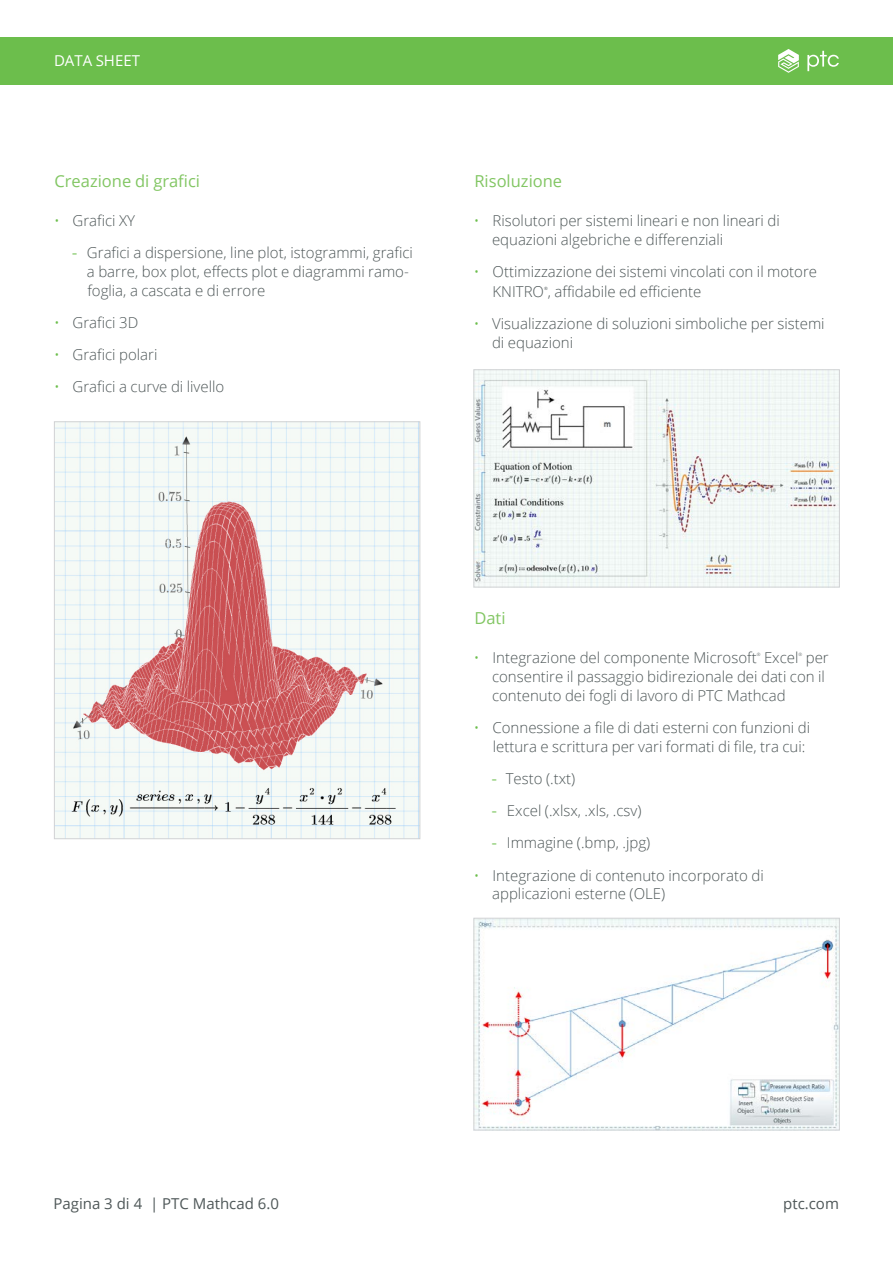
<style>
.page{position:relative;width:893px;height:1263px;background:#fff}
.page>*{position:absolute;margin:0;border:0;box-sizing:border-box;transform-origin:0 0}
.t1{font:16.5px "Open Sans";color:#82c663}
.t2{font:300 15px/18.8px "Open Sans";color:#4e5758}
.t3{font:15px "Open Sans";color:#4e5758}
.t4{font:15px "Open Sans";color:#fff}
.t5{font:300 4.5px "Open Sans";color:#4e5758}
.t6{font:4.5px "Open Sans";color:#4e5758}
.s1{color:#6cbe4c}
.s2{font-family:"DIN Pro";font-weight:400;color:#6cbe4c}
</style>
<div class="page">
<div style="left:0;top:37px;width:893px;height:48px;background:#6cbe4c"></div>
<svg style="left:778px;top:49px;width:21px;height:24px"></svg>
<svg style="left:807px;top:51px;width:32px;height:20px"></svg>
<img style="left:56px;top:423px;width:362px;height:414px">
<div style="left:54px;top:421px;width:366px;height:418px;border:1px solid #d1d2d4"></div>
<img style="left:475px;top:371px;width:363px;height:214px">
<div style="left:473px;top:369px;width:367px;height:218px;border:1px solid #d1d2d4"></div>
<img style="left:475px;top:920px;width:363px;height:208px">
<div style="left:473px;top:918px;width:367px;height:212px;border:1px solid #d1d2d4"></div>
<p class="t4" style="left:54px;top:50px;width:88px">DATA SHEET</p>
<p class="t1" style="left:55px;top:169px;width:147px">Creazione di grafici</p>
<p class="t2" style="left:54px;top:211px;width:83px"><span class="s1">•</span> Grafici XY</p>
<p class="t2" style="left:87px;top:243px;width:328px;text-indent:-15px"><span class="s2">-</span> Grafici a dispersione, line plot, istogrammi, grafici a barre, box plot, effects plot e diagrammi ramo&shy;foglia, a cascata e di errore</p>
<p class="t2" style="left:54px;top:313px;width:86px"><span class="s1">•</span> Grafici 3D</p>
<p class="t2" style="left:54px;top:345px;width:105px"><span class="s1">•</span> Grafici polari</p>
<p class="t2" style="left:54px;top:377px;width:172px"><span class="s1">•</span> Grafici a curve di livello</p>
<p class="t1" style="left:474px;top:169px;width:89px">Risoluzione</p>
<p class="t2" style="left:492px;top:211px;width:289px;text-indent:-18px"><span class="s1">•</span> Risolutori per sistemi lineari e non lineari di equazioni algebriche e differenziali</p>
<p class="t2" style="left:492px;top:261px;width:326px;line-height:20.2px;text-indent:-19px"><span class="s1">•</span> Ottimizzazione dei sistemi vincolati con il motore<br>KNITRO , affidabile ed efficiente</p>
<p class="t6" style="left:544px;top:285px;width:5px">®</p>
<p class="t2" style="left:492px;top:314px;width:334px;text-indent:-18px"><span class="s1">•</span> Visualizzazione di soluzioni simboliche per sistemi di equazioni</p>
<p class="t1" style="left:474px;top:607px;width:33px">Dati</p>
<p class="t2" style="left:474px;top:648px;width:284px"><span class="s1">•</span> Integrazione del componente Microsoft</p>
<p class="t5" style="left:757px;top:652px;width:5px">®</p>
<p class="t2" style="left:764px;top:648px;width:36px">Excel</p>
<p class="t5" style="left:798px;top:651px;width:5px">®</p>
<p class="t2" style="left:492px;top:648px;width:338px;text-indent:314px">per consentire il passaggio bidirezionale dei dati con il contenuto dei fogli di lavoro di PTC Mathcad</p>
<p class="t2" style="left:493px;top:718px;width:319px;text-indent:-19px"><span class="s1">•</span> Connessione a file di dati esterni con funzioni di lettura e scrittura per vari formati di file, tra cui:</p>
<p class="t2" style="left:491px;top:769px;width:86px"><span class="s2">-</span> Testo (.txt)</p>
<p class="t2" style="left:491px;top:801px;width:152px"><span class="s2">-</span> Excel (.xlsx, .xls, .csv)</p>
<p class="t2" style="left:491px;top:833px;width:161px"><span class="s2">-</span> Immagine (.bmp, .jpg)</p>
<p class="t2" style="left:492px;top:865px;width:273px;text-indent:-18px"><span class="s1">•</span> Integrazione di contenuto incorporato di applicazioni esterne (OLE)</p>
<p class="t3" style="left:53px;top:1193px;width:227px">Pagina 3 di 4 | PTC Mathcad 6.0</p>
<p class="t3" style="left:783px;top:1193px;width:57px">ptc.com</p>
</div>
